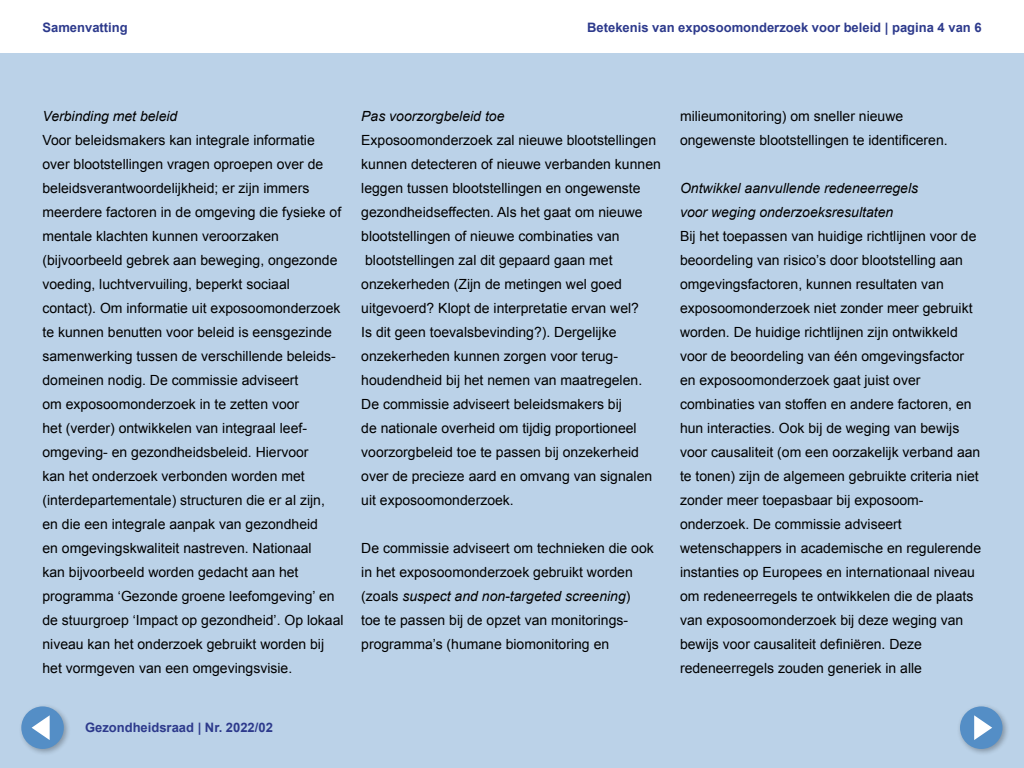
<style>
.page{position:relative;width:1024px;height:768px;background:#fff}
.page>*{position:absolute;margin:0;border:0;box-sizing:border-box;transform-origin:0 0}
.Plat_z_ruimte{font:14px/24px "Arial";color:#000}
.Plat_z_ruimte-2{font:italic 14px/24px "Arial";color:#000}
.t1{font:700 13px "Arial";color:#2d3a8c}
.s1{font-style:italic}
</style>
<div class="page">
<div style="left:0;top:54px;width:1024px;height:714px;background:#bbd2e8"></div>
<div style="left:18px;top:703px;width:53px;height:53px;background:#000;opacity:.3"></div>
<div style="left:21px;top:706px;width:43px;height:43px;background:#548ec6;border-radius:50%"></div>
<svg style="left:32px;top:715px;width:18px;height:25px"></svg>
<div style="left:957px;top:703px;width:53px;height:53px;background:#000;opacity:.3"></div>
<div style="left:960px;top:706px;width:43px;height:43px;background:#548ec6;border-radius:50%"></div>
<svg style="left:974px;top:715px;width:18px;height:25px"></svg>
<p class="t1" style="left:43px;top:19px;width:87px">Samenvatting</p>
<p class="t1" style="left:587px;top:19px;width:396px">Betekenis van exposoomonderzoek voor beleid | pagina 4 van 6</p>
<p class="Plat_z_ruimte-2" style="left:43px;top:104px;width:136px">Verbinding met beleid</p>
<p class="Plat_z_ruimte" style="left:43px;top:128px;width:303px">Voor beleidsmakers kan integrale informatie over blootstellingen vragen oproepen over de beleidsverantwoordelijkheid; er zijn immers meerdere factoren in de omgeving die fysieke of mentale klachten kunnen veroorzaken (bijvoorbeeld gebrek aan beweging, ongezonde voeding, luchtvervuiling, beperkt sociaal contact). Om informatie uit exposoomonderzoek te kunnen benutten voor beleid is eensgezinde samenwerking tussen de verschillende beleids&shy;domeinen nodig. De commissie adviseert<br>om exposoomonderzoek in te zetten voor<br>het (verder) ontwikkelen van integraal leef&shy;omgeving- en gezondheidsbeleid. Hiervoor<br>kan het onderzoek verbonden worden met (interdepartementale) structuren die er al zijn, en die een integrale aanpak van gezondheid<br>en omgevingskwaliteit nastreven. Nationaal<br>kan bijvoorbeeld worden gedacht aan het programma ‘Gezonde groene leefomgeving’ en de stuurgroep ‘Impact op gezondheid’. Op lokaal niveau kan het onderzoek gebruikt worden bij het vormgeven van een omgevingsvisie.</p>
<p class="t1" style="left:85px;top:719px;width:189px">Gezondheidsraad | Nr. 2022/02</p>
<p class="Plat_z_ruimte-2" style="left:361px;top:104px;width:145px">Pas voorzorgbeleid toe</p>
<p class="Plat_z_ruimte" style="left:361px;top:128px;width:301px">Exposoomonderzoek zal nieuwe blootstellingen kunnen detecteren of nieuwe verbanden kunnen leggen tussen blootstellingen en ongewenste gezondheidseffecten. Als het gaat om nieuwe blootstellingen of nieuwe combinaties van blootstellingen zal dit gepaard gaan met onzekerheden (Zijn de metingen wel goed uitgevoerd? Klopt de interpretatie ervan wel?<br>Is dit geen toevalsbevinding?). Dergelijke onzekerheden kunnen zorgen voor terug&shy;houdendheid bij het nemen van maatregelen.<br>De commissie adviseert beleidsmakers bij<br>de nationale overheid om tijdig proportioneel voorzorgbeleid toe te passen bij onzekerheid over de precieze aard en omvang van signalen uit exposoomonderzoek.</p>
<p class="Plat_z_ruimte" style="left:361px;top:536px;width:294px">De commissie adviseert om technieken die ook in het exposoomonderzoek gebruikt worden (zoals <span class="s1">suspect and non-targeted screening</span>)<br>toe te passen bij de opzet van monitorings&shy;programma’s (humane biomonitoring en</p>
<p class="Plat_z_ruimte" style="left:680px;top:104px;width:269px">milieumonitoring) om sneller nieuwe ongewenste blootstellingen te identificeren.</p>
<p class="Plat_z_ruimte-2" style="left:680px;top:176px;width:240px">Ontwikkel aanvullende redeneerregels voor weging onderzoeksresultaten</p>
<p class="Plat_z_ruimte" style="left:680px;top:224px;width:303px">Bij het toepassen van huidige richtlijnen voor de beoordeling van risico’s door blootstelling aan omgevingsfactoren, kunnen resultaten van exposoomonderzoek niet zonder meer gebruikt worden. De huidige richtlijnen zijn ontwikkeld voor de beoordeling van één omgevingsfactor en exposoomonderzoek gaat juist over combinaties van stoffen en andere factoren, en hun interacties. Ook bij de weging van bewijs voor causaliteit (om een oorzakelijk verband aan te tonen) zijn de algemeen gebruikte criteria niet zonder meer toepasbaar bij exposoom&shy;onderzoek. De commissie adviseert wetenschappers in academische en regulerende instanties op Europees en internationaal niveau om redeneerregels te ontwikkelen die de plaats van exposoomonderzoek bij deze weging van bewijs voor causaliteit definiëren. Deze redeneerregels zouden generiek in alle</p>
</div>
